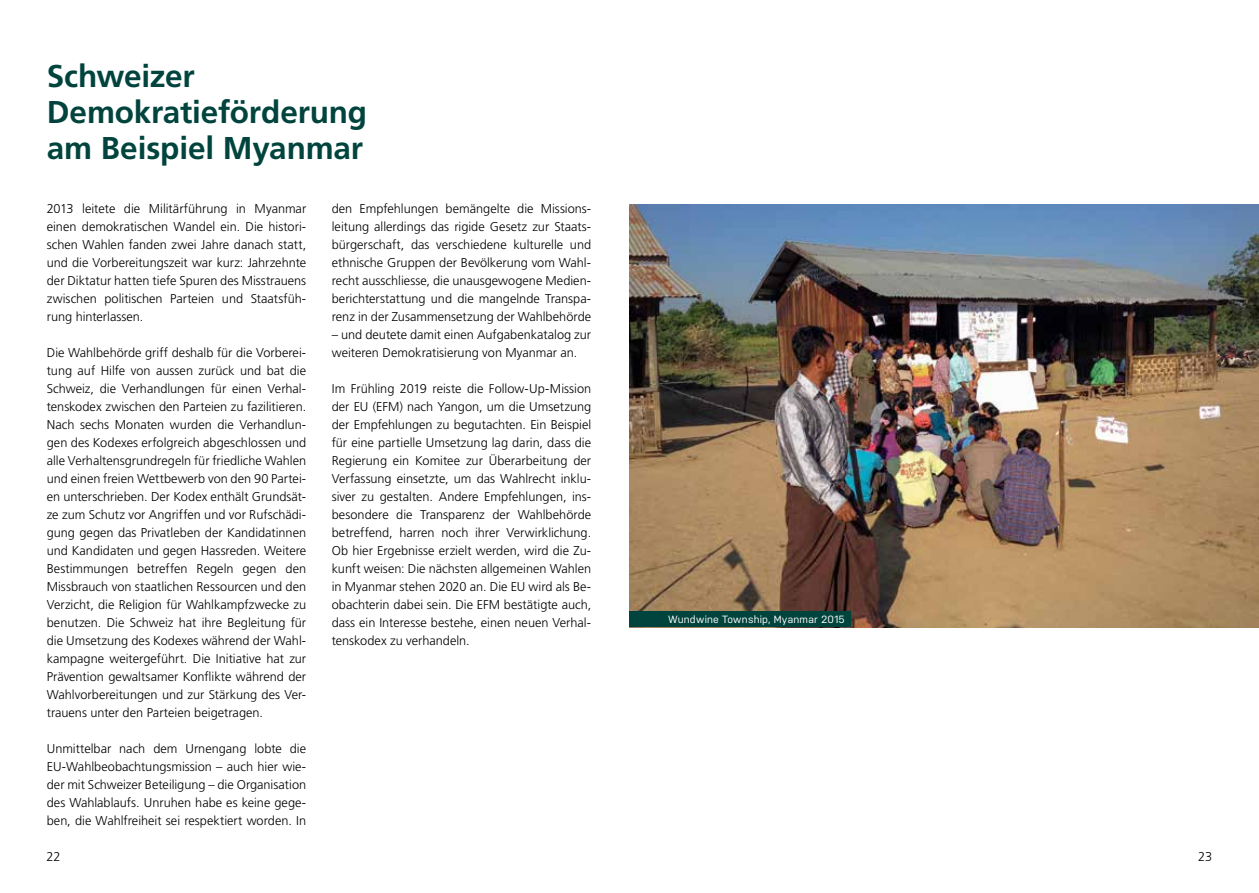
<style>
.page{position:relative;width:1259px;height:893px;background:#fff}
.page>*{position:absolute;margin:0;border:0;box-sizing:border-box;transform-origin:0 0}
._2_Kapitel_Bold{font:700 31.5px/36px "Frutiger LT Pro";letter-spacing:-.005em;color:#00443d}
._4_Lauftext_8_5pt{font:300 12.75px/18px "Frutiger LT Pro";color:#000;text-align:justify}
.Legende_blau{font:10.5px "Nudista";letter-spacing:.02em;color:#fff}
</style>
<div class="page">
<img style="left:629px;top:204px;width:630px;height:423px">
<div style="left:629px;top:611px;width:222px;height:16px;background:#00443d"></div>
<p class="_2_Kapitel_Bold" style="left:47px;top:58px;width:322px">Schweizer<br>Demokratieförderung am Beispiel Myanmar</p>
<p class="_4_Lauftext_8_5pt" style="left:47px;top:200px;width:261px">2013 leitete die Militärführung in Myanmar einen demokratischen Wandel ein. Die histori&shy;schen Wahlen fanden zwei Jahre danach statt, und die Vorbereitungszeit war kurz: Jahrzehnte der Diktatur hatten tiefe Spuren des Misstrauens zwischen politischen Parteien und Staatsfüh&shy;rung hinterlassen.</p>
<p class="_4_Lauftext_8_5pt" style="left:47px;top:344px;width:261px">Die Wahlbehörde griff deshalb für die Vorberei&shy;tung auf Hilfe von aussen zurück und bat die Schweiz, die Verhandlungen für einen Verhal&shy;tenskodex zwischen den Parteien zu fazilitieren.<br>Nach sechs Monaten wurden die Verhandlun&shy;gen des Kodexes erfolgreich abgeschlossen und alle Verhaltensgrundregeln für friedliche Wahlen und einen freien Wettbewerb von den 90 Partei&shy;en unterschrieben. Der Kodex enthält Grundsät&shy;ze zum Schutz vor Angriffen und vor Rufschädi&shy;gung gegen das Privatleben der Kandidatinnen und Kandidaten und gegen Hassreden. Weitere Bestimmungen betreffen Regeln gegen den Missbrauch von staatlichen Ressourcen und den Verzicht, die Religion für Wahlkampfzwecke zu benutzen. Die Schweiz hat ihre Begleitung für die Umsetzung des Kodexes während der Wahl&shy;kampagne weitergeführt. Die Initiative hat zur Prävention gewaltsamer Konflikte während der Wahlvorbereitungen und zur Stärkung des Ver&shy;trauens unter den Parteien beigetragen.</p>
<p class="_4_Lauftext_8_5pt" style="left:47px;top:740px;width:261px">Unmittelbar nach dem Urnengang lobte die EU-Wahlbeobachtungsmission – auch hier wie&shy;der mit Schweizer Beteiligung – die Organisation des Wahlablaufs. Unruhen habe es keine gege&shy;ben, die Wahlfreiheit sei respektiert worden. In</p>
<p class="_4_Lauftext_8_5pt" style="left:332px;top:200px;width:261px">den Empfehlungen bemängelte die Missions&shy;leitung allerdings das rigide Gesetz zur Staats&shy;bürgerschaft, das verschiedene kulturelle und ethnische Gruppen der Bevölkerung vom Wahl&shy;recht ausschliesse, die unausgewogene Medien&shy;berichterstattung und die mangelnde Transpa&shy;renz in der Zusammensetzung der Wahlbehörde</p>
<p class="_4_Lauftext_8_5pt" style="left:332px;top:326px;width:261px">– und deutete damit einen Aufgabenkatalog zur weiteren Demokratisierung von Myanmar an.</p>
<p class="_4_Lauftext_8_5pt" style="left:332px;top:380px;width:261px">Im Frühling 2019 reiste die Follow-Up-Mission der EU (EFM) nach Yangon, um die Umsetzung der Empfehlungen zu begutachten. Ein Beispiel für eine partielle Umsetzung lag darin, dass die Regierung ein Komitee zur Überarbeitung der Verfassung einsetzte, um das Wahlrecht inklu&shy;siver zu gestalten. Andere Empfehlungen, ins&shy;besondere die Transparenz der Wahlbehörde betreffend, harren noch ihrer Verwirklichung.<br>Ob hier Ergebnisse erzielt werden, wird die Zu&shy;kunft weisen: Die nächsten allgemeinen Wahlen in Myanmar stehen 2020 an. Die EU wird als Be&shy;obachterin dabei sein. Die EFM bestätigte auch, dass ein Interesse bestehe, einen neuen Verhal&shy;tenskodex zu verhandeln.</p>
<p class="Legende_blau" style="left:668px;top:613px;width:178px">Wundwine Township, Myanmar 2015</p>
<p class="_4_Lauftext_8_5pt" style="left:46px;top:848px;width:16px">22</p>
<p class="_4_Lauftext_8_5pt" style="left:1198px;top:848px;width:16px">23</p>
</div>
